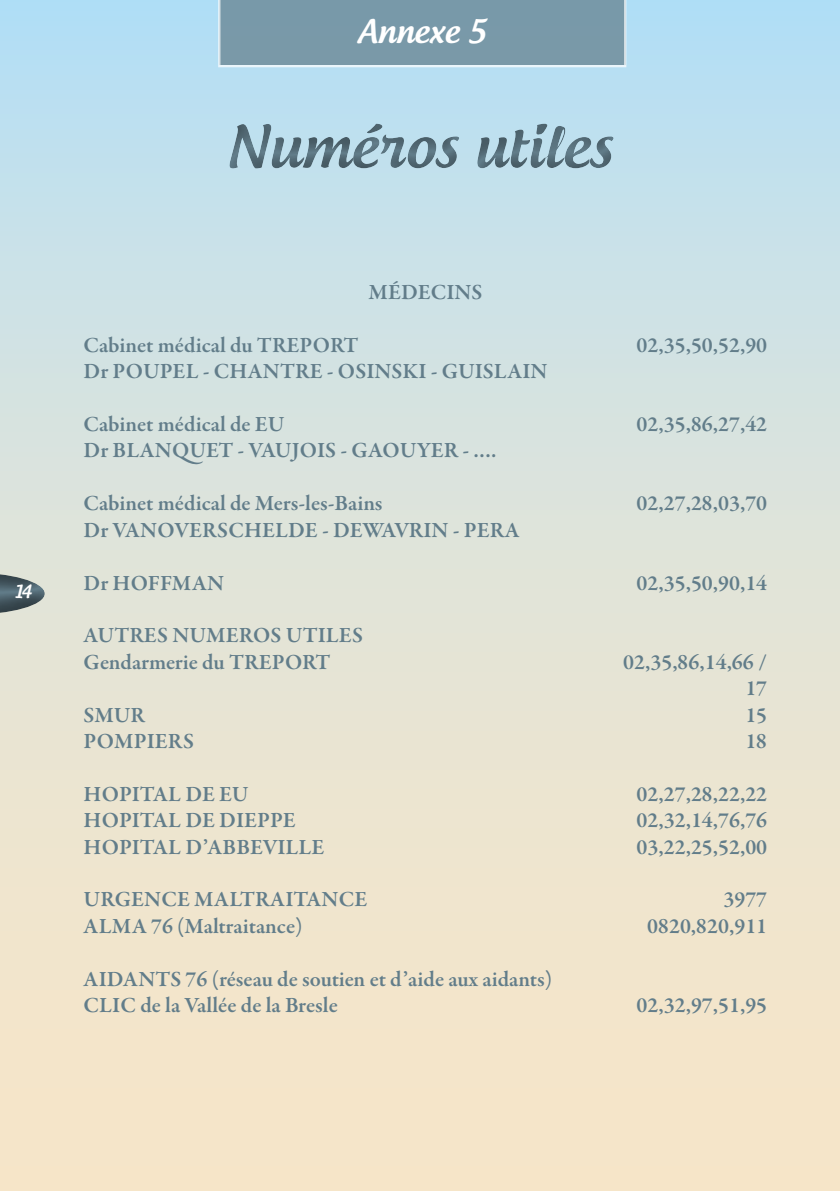
<style>
.page{position:relative;width:840px;height:1191px;background:#fff}
.page>*{position:absolute;margin:0;border:0;box-sizing:border-box;transform-origin:0 0}
.t1{font:500 56px "Androgyne";color:#627d8a}
.t2{font:500 31px "Androgyne";color:#fff}
.t3{font:600 22px/26.4px "Garamond Premr Pro";color:#627d8a}
.t4{font:500 17.2px "Androgyne";color:#fff}
</style>
<div class="page">
<div style="left:0;top:0;width:839px;height:1191px;background:linear-gradient(to bottom,#bae0f2,#ffe6c3)"></div>
<div style="left:218px;top:0;width:408px;height:67px;background:#7999a9"></div>
<div style="left:209px;top:98px;width:423px;height:88px;background:#000;opacity:.5"></div>
<div style="left:0;top:572px;width:46px;height:45px;background:#000;opacity:.5"></div>
<p class="t4" style="left:15px;top:581px;width:19px">14</p>
<h2 class="t2" style="left:357px;top:11px;width:130px">Annexe 5</h2>
<h1 class="t1" style="left:226px;top:111px;width:387px">Numéros utiles</h1>
<p class="t3" style="left:368px;top:279px;width:115px">MÉDECINS</p>
<p class="t3" style="left:84px;top:332px;width:276px">Cabinet médical du TREPORT</p>
<p class="t3" style="left:636px;top:332px;width:132px">02,35,50,52,90</p>
<p class="t3" style="left:84px;top:358px;width:465px">Dr POUPEL - CHANTRE - OSINSKI - GUISLAIN</p>
<p class="t3" style="left:84px;top:411px;width:202px">Cabinet médical de EU</p>
<p class="t3" style="left:636px;top:411px;width:132px">02,35,86,27,42</p>
<p class="t3" style="left:84px;top:438px;width:414px">Dr BLANQUET - VAUJOIS - GAOUYER - ….</p>
<p class="t3" style="left:84px;top:490px;width:300px">Cabinet médical de Mers-les-Bains</p>
<p class="t3" style="left:636px;top:490px;width:132px">02,27,28,03,70</p>
<p class="t3" style="left:84px;top:517px;width:437px">Dr VANOVERSCHELDE - DEWAVRIN - PERA</p>
<p class="t3" style="left:84px;top:570px;width:142px">Dr HOFFMAN</p>
<p class="t3" style="left:636px;top:570px;width:132px">02,35,50,90,14</p>
<p class="t3" style="left:84px;top:622px;width:281px">AUTRES NUMEROS UTILES<br>Gendarmerie du TREPORT</p>
<p class="t3" style="left:623px;top:649px;width:145px;text-align:right">02,35,86,14,66 /<br>17</p>
<p class="t3" style="left:84px;top:702px;width:63px">SMUR</p>
<p class="t3" style="left:745px;top:702px;width:23px">15</p>
<p class="t3" style="left:84px;top:728px;width:112px">POMPIERS</p>
<p class="t3" style="left:745px;top:728px;width:23px">18</p>
<p class="t3" style="left:84px;top:781px;width:166px">HOPITAL DE EU</p>
<p class="t3" style="left:636px;top:781px;width:132px">02,27,28,22,22</p>
<p class="t3" style="left:84px;top:807px;width:213px">HOPITAL DE DIEPPE</p>
<p class="t3" style="left:636px;top:807px;width:132px">02,32,14,76,76</p>
<p class="t3" style="left:84px;top:834px;width:242px">HOPITAL D’ABBEVILLE</p>
<p class="t3" style="left:636px;top:834px;width:132px">03,22,25,52,00</p>
<p class="t3" style="left:84px;top:886px;width:285px">URGENCE MALTRAITANCE</p>
<p class="t3" style="left:723px;top:886px;width:45px">3977</p>
<p class="t3" style="left:84px;top:913px;width:220px">ALMA 76 (Maltraitance)</p>
<p class="t3" style="left:646px;top:913px;width:121px">0820,820,911</p>
<p class="t3" style="left:84px;top:966px;width:469px">AIDANTS 76 (réseau de soutien et d’aide aux aidants)<br>CLIC de la Vallée de la Bresle</p>
<p class="t3" style="left:636px;top:992px;width:132px">02,32,97,51,95</p>
</div>
